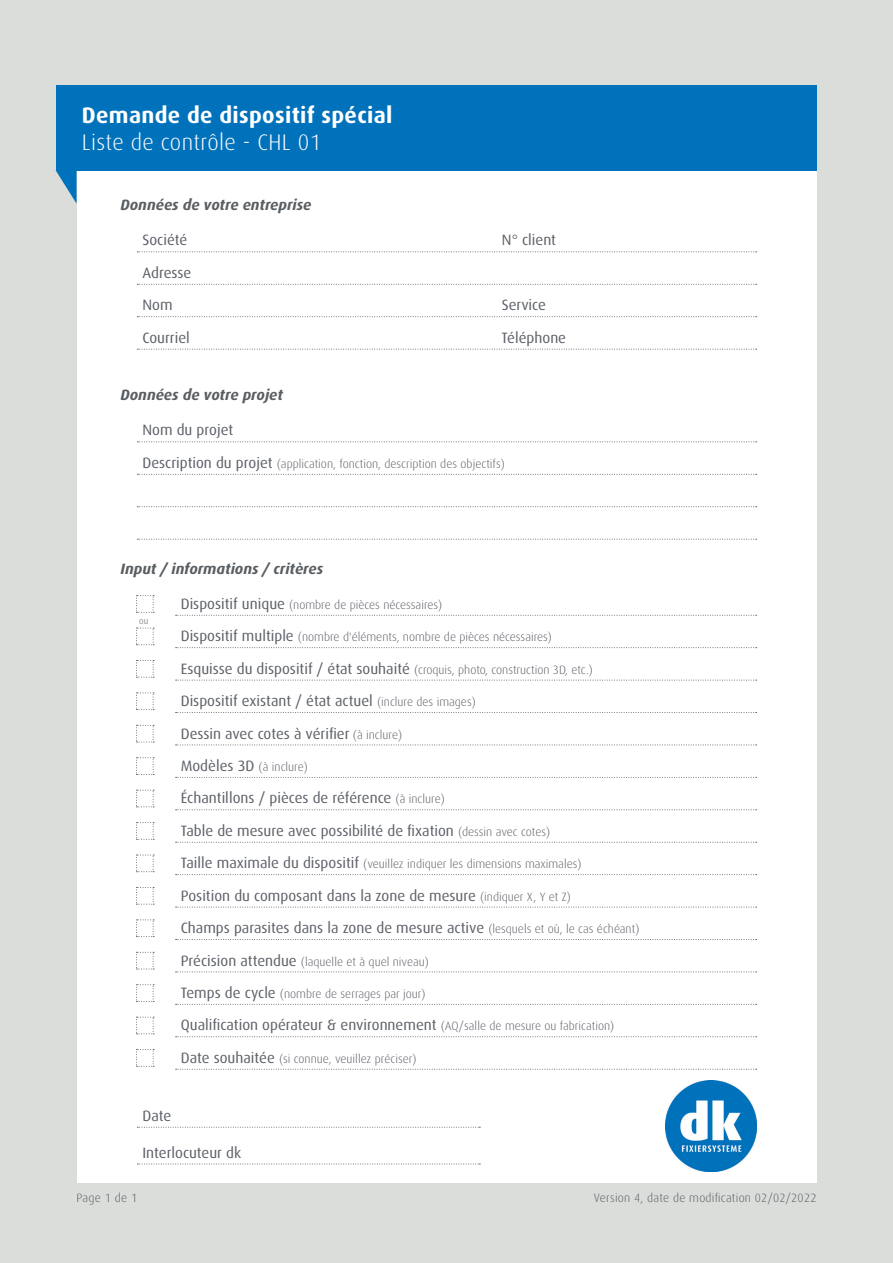
<style>
.page{position:relative;width:893px;height:1263px;background:#dbdddb}
.page>*{position:absolute;margin:0;border:0;box-sizing:border-box;transform-origin:0 0}
.t1{font:700 22.5px "Dax Pro";letter-spacing:.015em;color:#fff}
.t2{font:300 22.5px "Dax Pro";letter-spacing:.015em;color:#fff}
.t3{font:15px/32.4px "Dax Pro";color:#5b5f66}
.t4{font:italic 700 15px "Dax Pro";color:#595e62}
.t5{font:300 12px "Dax Pro";color:#5b5f66}
.t6{font:300 12px "Dax Pro";letter-spacing:.02em;color:#595e62}
.t7{font:300 9px "Dax Pro";color:#595e62}
.s1{font-weight:400;font-size:15px}
.s2{font-weight:300;font-size:12px}
</style>
<div class="page">
<div style="left:77px;top:135px;width:739px;height:1047px;background:#fff"></div>
<svg style="left:136px;top:628px;width:18px;height:17px"></svg>
<svg style="left:136px;top:660px;width:18px;height:18px"></svg>
<svg style="left:136px;top:692px;width:18px;height:18px"></svg>
<svg style="left:136px;top:725px;width:18px;height:18px"></svg>
<svg style="left:136px;top:757px;width:18px;height:18px"></svg>
<svg style="left:136px;top:790px;width:18px;height:17px"></svg>
<svg style="left:136px;top:822px;width:18px;height:18px"></svg>
<svg style="left:136px;top:855px;width:18px;height:17px"></svg>
<svg style="left:136px;top:887px;width:18px;height:18px"></svg>
<svg style="left:136px;top:919px;width:18px;height:18px"></svg>
<svg style="left:136px;top:952px;width:18px;height:18px"></svg>
<svg style="left:136px;top:984px;width:18px;height:18px"></svg>
<svg style="left:136px;top:1017px;width:18px;height:17px"></svg>
<svg style="left:136px;top:1049px;width:18px;height:18px"></svg>
<svg style="left:136px;top:595px;width:18px;height:18px"></svg>
<img style="left:665px;top:1080px;width:92px;height:92px">
<svg style="left:176px;top:615px;width:581px;height:1px"></svg>
<svg style="left:176px;top:647px;width:581px;height:1px"></svg>
<svg style="left:176px;top:680px;width:581px;height:1px"></svg>
<svg style="left:176px;top:712px;width:581px;height:1px"></svg>
<svg style="left:176px;top:744px;width:581px;height:1px"></svg>
<svg style="left:176px;top:777px;width:581px;height:1px"></svg>
<svg style="left:176px;top:809px;width:581px;height:1px"></svg>
<svg style="left:176px;top:842px;width:581px;height:1px"></svg>
<svg style="left:176px;top:874px;width:581px;height:1px"></svg>
<svg style="left:176px;top:907px;width:581px;height:1px"></svg>
<svg style="left:176px;top:939px;width:581px;height:1px"></svg>
<svg style="left:176px;top:971px;width:581px;height:1px"></svg>
<svg style="left:176px;top:1004px;width:581px;height:1px"></svg>
<svg style="left:176px;top:1036px;width:581px;height:1px"></svg>
<svg style="left:176px;top:1069px;width:581px;height:1px"></svg>
<svg style="left:137px;top:441px;width:620px;height:1px"></svg>
<svg style="left:137px;top:474px;width:620px;height:1px"></svg>
<svg style="left:137px;top:506px;width:620px;height:1px"></svg>
<svg style="left:137px;top:539px;width:620px;height:1px"></svg>
<svg style="left:56px;top:170px;width:21px;height:34px"></svg>
<div style="left:56px;top:85px;width:760px;height:85px;background:#0072bc"></div>
<svg style="left:137px;top:251px;width:620px;height:1px"></svg>
<svg style="left:137px;top:284px;width:620px;height:1px"></svg>
<svg style="left:137px;top:316px;width:620px;height:1px"></svg>
<svg style="left:137px;top:349px;width:620px;height:1px"></svg>
<svg style="left:137px;top:1127px;width:343px;height:1px"></svg>
<svg style="left:137px;top:1163px;width:343px;height:1px"></svg>
<h1 class="t1" style="left:82px;top:100px;width:312px">Demande de dispositif spécial</h1>
<h1 class="t2" style="left:82px;top:128px;width:241px">Liste de contrôle - CHL 01</h1>
<p class="t4" style="left:121px;top:195px;width:192px">Données de votre entreprise</p>
<p class="t3" style="left:142px;top:224px;width:46px">Société</p>
<p class="t3" style="left:502px;top:224px;width:56px">N° client</p>
<p class="t3" style="left:142px;top:256px;width:50px">Adresse<br>Nom</p>
<p class="t3" style="left:502px;top:288px;width:46px">Service</p>
<p class="t3" style="left:142px;top:321px;width:49px">Courriel</p>
<p class="t3" style="left:502px;top:321px;width:66px">Téléphone</p>
<p class="t4" style="left:121px;top:385px;width:164px">Données de votre projet</p>
<p class="t3" style="left:142px;top:414px;width:92px">Nom du projet</p>
<p class="t5" style="left:142px;top:456px;width:364px"><span class="s1">Description du projet</span> (application, fonction, description des objectifs)</p>
<p class="t4" style="left:121px;top:559px;width:204px">Input / informations / critères</p>
<p class="t7" style="left:139px;top:615px;width:11px">ou</p>
<p class="t5" style="left:181px;top:597px;width:263px"><span class="s1">Dispositif unique</span> (nombre de pièces nécessaires)</p>
<p class="t5" style="left:181px;top:630px;width:373px"><span class="s1">Dispositif multiple</span> (nombre d'éléments, nombre de pièces nécessaires)</p>
<p class="t5" style="left:181px;top:662px;width:414px"><span class="s1">Esquisse du dispositif / état souhaité</span> (croquis, photo, construction 3D, etc.)</p>
<p class="t3" style="left:181px;top:684px;width:297px">Dispositif existant / état actuel <span class="s2">(inclure des images)<br></span>Dessin avec cotes à vérifier <span class="s2">(à inclure)</span></p>
<p class="t5" style="left:181px;top:759px;width:129px"><span class="s1">Modèles 3D</span> (à inclure)</p>
<p class="t3" style="left:181px;top:781px;width:371px">Échantillons / pièces de référence <span class="s2">(à inclure)<br></span>Table de mesure avec possibilité de fixation <span class="s2">(dessin avec cotes)</span></p>
<p class="t5" style="left:181px;top:856px;width:402px"><span class="s1">Taille maximale du dispositif</span> (veuillez indiquer les dimensions maximales)</p>
<p class="t3" style="left:181px;top:879px;width:460px">Position du composant dans la zone de mesure <span class="s2">(indiquer X, Y et Z)<br></span>Champs parasites dans la zone de mesure active <span class="s2">(lesquels et où, le cas échéant)</span></p>
<p class="t5" style="left:181px;top:954px;width:250px"><span class="s1">Précision attendue</span> (laquelle et à quel niveau)</p>
<p class="t5" style="left:181px;top:986px;width:246px"><span class="s1">Temps de cycle</span> (nombre de serrages par jour)</p>
<p class="t3" style="left:181px;top:1008px;width:435px">Qualification opérateur &amp; environnement <span class="s2">(AQ/salle de mesure ou fabrication)</span></p>
<p class="t5" style="left:181px;top:1051px;width:237px"><span class="s1">Date souhaitée</span> (si connue, veuillez préciser)</p>
<p class="t3" style="left:142px;top:1099px;width:30px">Date</p>
<p class="t3" style="left:142px;top:1136px;width:100px">Interlocuteur dk</p>
<p class="t6" style="left:77px;top:1190px;width:62px">Page 1 de 1</p>
<p class="t6" style="left:594px;top:1190px;width:224px">Version 4, date de modification 02/02/2022</p>
</div>
